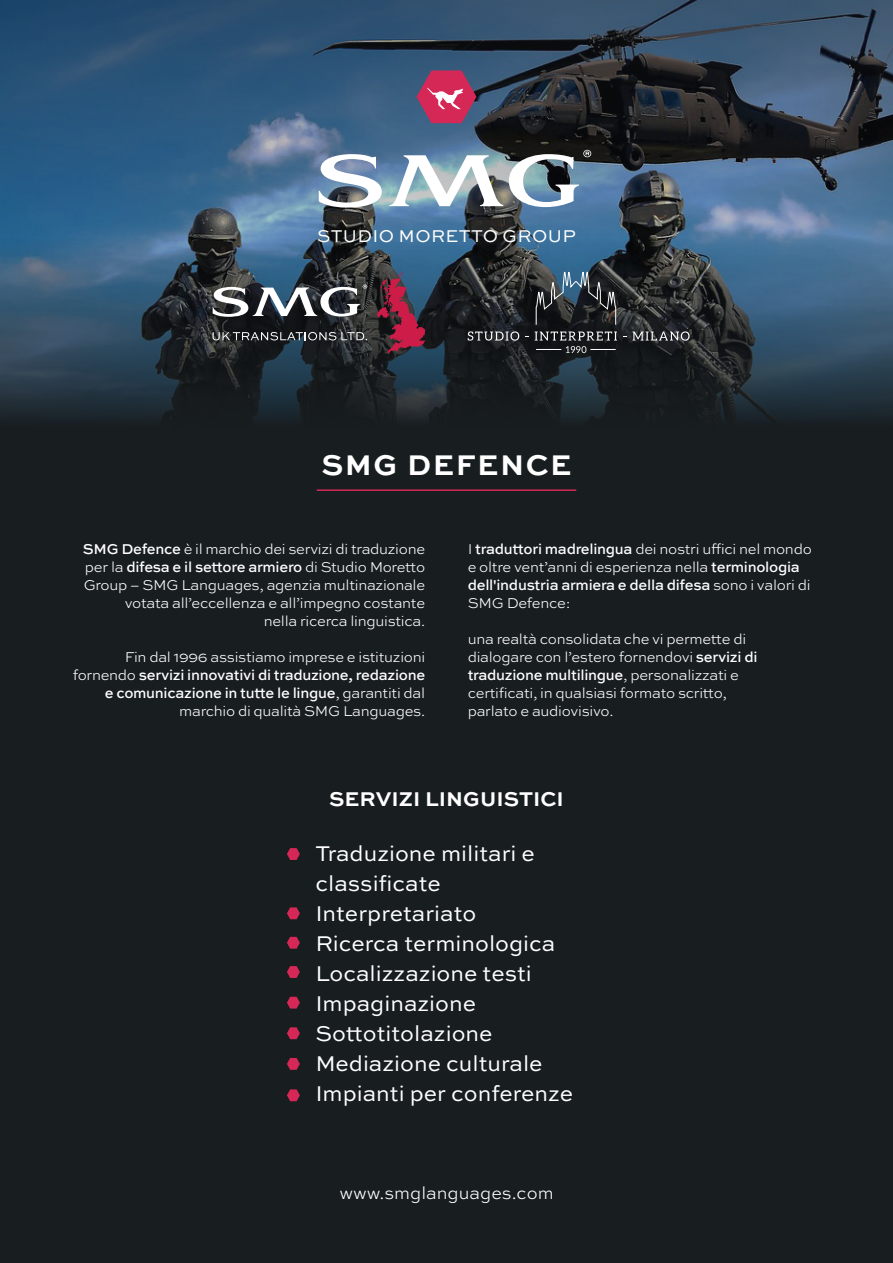
<style>
.page{position:relative;width:893px;height:1263px;background:#fff}
.page>*{position:absolute;margin:0;border:0;box-sizing:border-box;transform-origin:0 0}
.t1{font:700 30px "Sweet Sans Pro";letter-spacing:.05em;color:#fff}
.t2{font:22.5px/30px "Sweet Sans Pro";color:#fff}
.t3{font:700 21px "Sweet Sans Pro";color:#fff}
.t4{font:300 18px "Sweet Sans Pro";color:#fff}
.t5{font:18px "Sweet Sans";letter-spacing:.02em;color:#fff}
.t6{font:300 15px/18px "Sweet Sans Pro";letter-spacing:-.02em;color:#fff;text-align:right}
.s1{font-weight:500}
</style>
<div class="page">
<div style="left:0;top:238px;width:893px;height:1025px;background:#181d20"></div>
<svg style="left:0;top:0;width:893px;height:418px"></svg>
<hr style="left:317px;top:489px;width:259px;height:2px;background:#d62856">
<svg style="left:287px;top:848px;width:13px;height:12px"></svg>
<svg style="left:287px;top:907px;width:13px;height:12px"></svg>
<svg style="left:287px;top:937px;width:13px;height:12px"></svg>
<svg style="left:287px;top:966px;width:13px;height:12px"></svg>
<svg style="left:287px;top:997px;width:13px;height:11px"></svg>
<svg style="left:287px;top:1027px;width:13px;height:12px"></svg>
<svg style="left:287px;top:1058px;width:13px;height:12px"></svg>
<svg style="left:287px;top:1089px;width:13px;height:12px"></svg>
<svg style="left:535px;top:271px;width:82px;height:55px"></svg>
<svg style="left:468px;top:331px;width:51px;height:10px"></svg>
<svg style="left:535px;top:332px;width:82px;height:8px"></svg>
<svg style="left:632px;top:331px;width:58px;height:10px"></svg>
<svg style="left:536px;top:346px;width:80px;height:7px"></svg>
<svg style="left:376px;top:272px;width:49px;height:81px"></svg>
<svg style="left:213px;top:284px;width:154px;height:33px"></svg>
<svg style="left:213px;top:332px;width:154px;height:8px"></svg>
<svg style="left:319px;top:154px;width:63px;height:54px"></svg>
<svg style="left:389px;top:155px;width:114px;height:51px"></svg>
<svg style="left:509px;top:150px;width:82px;height:58px"></svg>
<svg style="left:416px;top:70px;width:60px;height:53px;background:#b1466d"></svg>
<p class="t5" style="left:317px;top:226px;width:260px">STUDIO MORETTO GROUP</p>
<p class="t1" style="left:321px;top:442px;width:252px">SMG DEFENCE</p>
<p class="t6" style="left:83px;top:540px;width:344px"><span class="s1">SMG Defence</span> è il marchio dei servizi di traduzione per la <span class="s1">difesa e il settore armiero</span> di Studio Moretto Group – SMG Languages, agenzia multinazionale votata all’eccellenza e all’impegno costante</p>
<p class="t6" style="left:264px;top:612px;width:163px">nella ricerca linguistica.</p>
<p class="t6" style="left:73px;top:648px;width:354px">Fin dal 1996 assistiamo imprese e istituzioni fornendo <span class="s1">servizi innovativi di traduzione, redazione e comunicazione in tutte le lingue</span>, garantiti dal marchio di qualità SMG Languages.</p>
<p class="t6" style="left:468px;top:540px;width:346px;text-align:left">I <span class="s1">traduttori madrelingua</span> dei nostri uffici nel mondo e oltre vent’anni di esperienza nella <span class="s1">terminologia dell'industria armiera e della difesa</span> sono i valori di SMG Defence:</p>
<p class="t6" style="left:468px;top:630px;width:280px">una realtà consolidata che vi permette di</p>
<p class="t6" style="left:468px;top:648px;width:291px;text-align:left">dialogare con l’estero fornendovi <span class="s1">servizi di traduzione multilingue</span>, personalizzati e</p>
<p class="t6" style="left:468px;top:684px;width:261px">certificati, in qualsiasi formato scritto,</p>
<p class="t6" style="left:468px;top:702px;width:147px">parlato e audiovisivo.</p>
<p class="t3" style="left:329px;top:783px;width:236px">SERVIZI LINGUISTICI</p>
<p class="t2" style="left:315px;top:838px;width:221px">Traduzione militari e classificate</p>
<p class="t2" style="left:315px;top:898px;width:162px">Interpretariato</p>
<p class="t2" style="left:315px;top:928px;width:242px">Ricerca terminologica</p>
<p class="t2" style="left:315px;top:958px;width:218px">Localizzazione testi</p>
<p class="t2" style="left:315px;top:988px;width:162px">Impaginazione</p>
<p class="t2" style="left:315px;top:1018px;width:179px">Sottotitolazione</p>
<p class="t2" style="left:315px;top:1048px;width:229px">Mediazione culturale</p>
<p class="t2" style="left:315px;top:1078px;width:259px">Impianti per conferenze</p>
<p class="t4" style="left:339px;top:1180px;width:216px">www.smglanguages.com</p>
</div>
